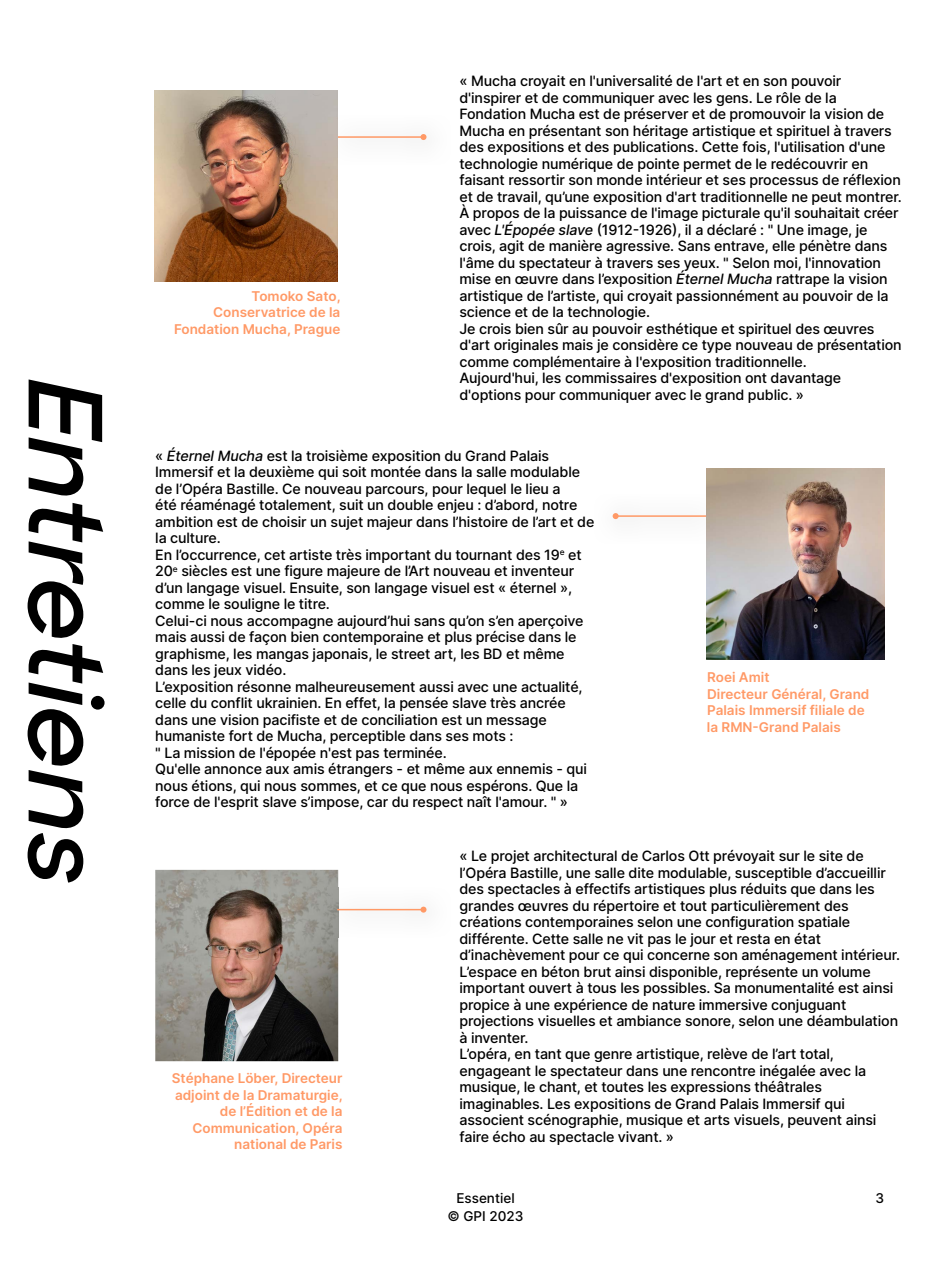
<style>
.page{position:relative;width:936px;height:1263px;background:#fff}
.page>*{position:absolute;margin:0;border:0;box-sizing:border-box;transform-origin:0 0}
.t1{font:italic 500 105px "Atyp Display";letter-spacing:-.01em;color:#000}
.t2{font:500 14.25px/16.5px "Inter";letter-spacing:-.01em;color:#000}
.t3{font:600 13.5px/16.5px "Inter";color:#f96;text-align:right}
.t4{font:500 13.5px "Inter";color:#000}
.s1{font-style:italic}
</style>
<div class="page">
<img style="left:155px;top:870px;width:183px;height:191px">
<img style="left:321px;top:888px;width:106px;height:49px">
<hr style="left:337px;top:909px;width:86px;height:1px;background:#f96">
<svg style="left:420px;top:907px;width:6px;height:6px"></svg>
<hr style="left:615px;top:515px;width:91px;height:2px;background:#f96">
<svg style="left:612px;top:513px;width:6px;height:6px"></svg>
<img style="left:337px;top:115px;width:90px;height:50px">
<hr style="left:337px;top:136px;width:86px;height:2px;background:#f96">
<svg style="left:420px;top:134px;width:6px;height:6px"></svg>
<img style="left:706px;top:468px;width:178px;height:192px">
<img style="left:154px;top:90px;width:183px;height:192px">
<h1 class="t1" style="left:146px;top:379px;width:507px;rotate:90deg">Entretiens</h1>
<p class="t3" style="left:174px;top:287px;width:168px">Tomoko Sato,<br>Conservatrice de la<br>Fondation Mucha, Prague</p>
<p class="t2" style="left:459px;top:72px;width:444px">« Mucha croyait en l'universalité de l'art et en son pouvoir d'inspirer et de communiquer avec les gens. Le rôle de la Fondation Mucha est de préserver et de promouvoir la vision de Mucha en présentant son héritage artistique et spirituel à travers des expositions et des publications. Cette fois, l'utilisation d'une technologie numérique de pointe permet de le redécouvrir en faisant ressortir son monde intérieur et ses processus de réflexion et de travail, qu’une exposition d'art traditionnelle ne peut montrer.<br>À propos de la puissance de l'image picturale qu'il souhaitait créer avec <span class="s1">L'Épopée slave</span> (1912-1926), il a déclaré : " Une image, je crois, agit de manière agressive. Sans entrave, elle pénètre dans l'âme du spectateur à travers ses yeux. " Selon moi, l'innovation mise en œuvre dans l’exposition <span class="s1">Éternel Mucha</span> rattrape la vision artistique de l’artiste, qui croyait passionnément au pouvoir de la science et de la technologie.<br>Je crois bien sûr au pouvoir esthétique et spirituel des œuvres d'art originales mais je considère ce type nouveau de présentation comme complémentaire à l'exposition traditionnelle.<br>Aujourd'hui, les commissaires d'exposition ont davantage d'options pour communiquer avec le grand public. »</p>
<p class="t2" style="left:155px;top:447px;width:440px">« <span class="s1">Éternel Mucha</span> est la troisième exposition du Grand Palais Immersif et la deuxième qui soit montée dans la salle modulable de l’Opéra Bastille. Ce nouveau parcours, pour lequel le lieu a<br>été réaménagé totalement, suit un double enjeu : d’abord, notre ambition est de choisir un sujet majeur dans l’histoire de l’art et de la culture.<br>En l’occurrence, cet artiste très important du tournant des 19<sup>e</sup> et 20<sup>e</sup> siècles est une figure majeure de l’Art nouveau et inventeur d’un langage visuel. Ensuite, son langage visuel est « éternel », comme le souligne le titre.<br>Celui-ci nous accompagne aujourd’hui sans qu’on s’en aperçoive mais aussi de façon bien contemporaine et plus précise dans le graphisme, les mangas japonais, le street art, les BD et même dans les jeux vidéo.<br>L’exposition résonne malheureusement aussi avec une actualité, celle du conflit ukrainien. En effet, la pensée slave très ancrée dans une vision pacifiste et de conciliation est un message humaniste fort de Mucha, perceptible dans ses mots :<br>" La mission de l'épopée n'est pas terminée.<br>Qu'elle annonce aux amis étrangers - et même aux ennemis - qui nous étions, qui nous sommes, et ce que nous espérons. Que la force de l'esprit slave s’impose, car du respect naît l'amour. " »</p>
<p class="t3" style="left:707px;top:669px;width:164px;text-align:left">Roei Amit<br>Directeur Général, Grand<br>Palais Immersif filiale de la RMN-Grand Palais</p>
<p class="t3" style="left:172px;top:1070px;width:172px">Stéphane Löber, Directeur adjoint de la Dramaturgie, de l’Édition et de la<br>Communication, Opéra national de Paris</p>
<p class="t2" style="left:459px;top:847px;width:442px">« Le projet architectural de Carlos Ott prévoyait sur le site de l’Opéra Bastille, une salle dite modulable, susceptible d’accueillir des spectacles à effectifs artistiques plus réduits que dans les grandes œuvres du répertoire et tout particulièrement des créations contemporaines selon une configuration spatiale différente. Cette salle ne vit pas le jour et resta en état d’inachèvement pour ce qui concerne son aménagement intérieur.<br>L’espace en béton brut ainsi disponible, représente un volume important ouvert à tous les possibles. Sa monumentalité est ainsi propice à une expérience de nature immersive conjuguant projections visuelles et ambiance sonore, selon une déambulation à inventer.<br>L’opéra, en tant que genre artistique, relève de l’art total, engageant le spectateur dans une rencontre inégalée avec la musique, le chant, et toutes les expressions théâtrales imaginables. Les expositions de Grand Palais Immersif qui associent scénographie, musique et arts visuels, peuvent ainsi faire écho au spectacle vivant. »</p>
<p class="t4" style="left:456px;top:1188px;width:60px">Essentiel</p>
<p class="t4" style="left:875px;top:1188px;width:10px">3</p>
<p class="t4" style="left:447px;top:1206px;width:77px">© GPI 2023</p>
</div>
